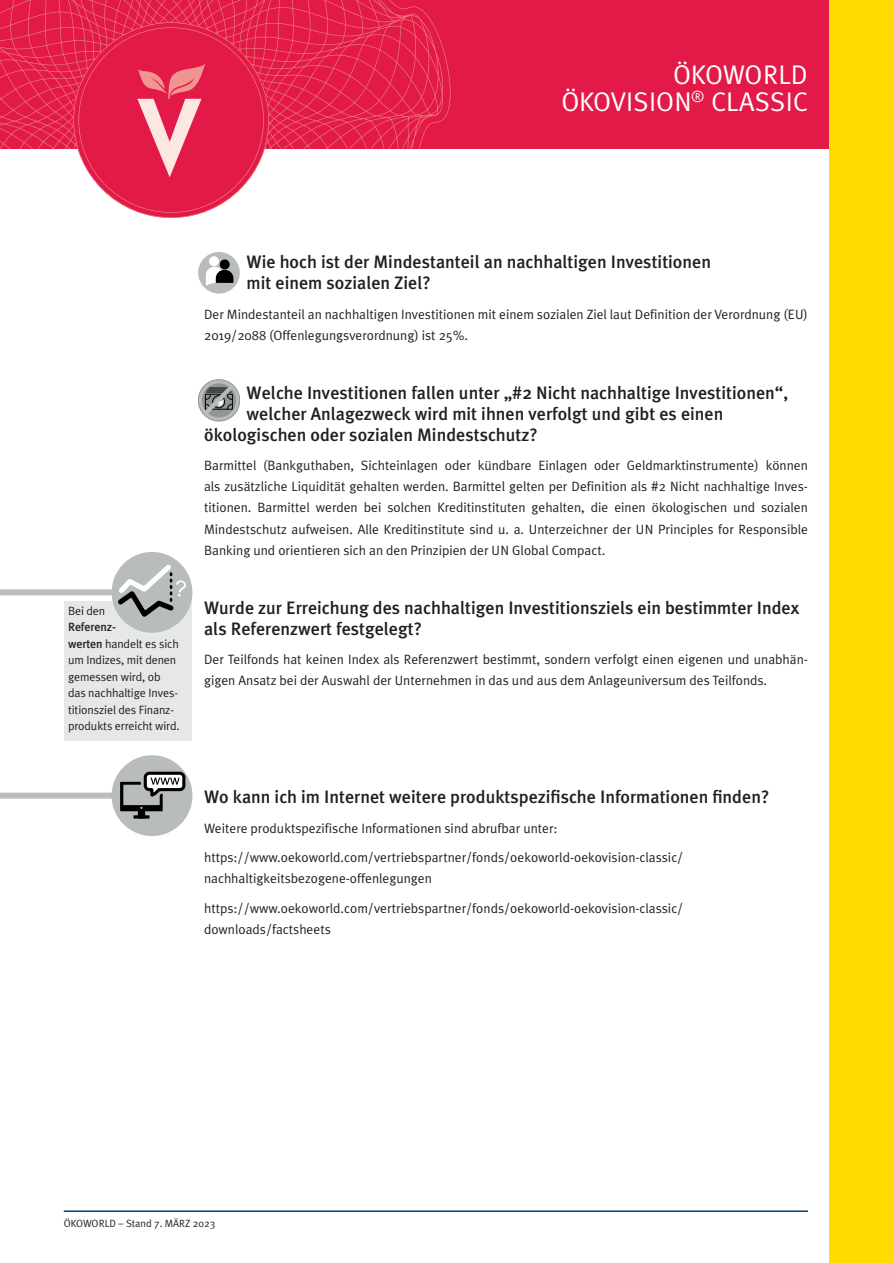
<style>
.page{position:relative;width:893px;height:1263px;background:#fff}
.page>*{position:absolute;margin:0;border:0;box-sizing:border-box;transform-origin:0 0}
.t1{font:27px/27px "Meta Plus Normal";color:#fff;text-align:right}
.t2{font:500 18px/21px "Meta Plus";color:#231f20}
.t3{font:13.5px/21px "Meta Plus Normal";color:#231f20}
.t4{font:12px/16.5px "Meta Plus Normal";letter-spacing:-.01em;color:#231f20}
.t5{font:500 12px "Meta Plus";letter-spacing:-.01em;color:#231f20}
.t6{font:10.5px "Meta Plus Normal";color:#231f20}
.s1{font-family:"Meta Plus";font-weight:500}
</style>
<div class="page">
<div style="left:0;top:0;width:893px;height:149px;background:#e31a47"></div>
<div style="left:829px;top:0;width:64px;height:1263px;background:#ffdc01"></div>
<hr style="left:64px;top:1210px;width:744px;height:2px;background:#014575">
<svg style="left:0;top:0;width:451px;height:218px"></svg>
<div style="left:64px;top:602px;width:127px;height:139px;background:#e6e7e9"></div>
<div style="left:0;top:589px;width:122px;height:6px;background:#bcbdc0"></div>
<div style="left:112px;top:552px;width:80px;height:81px;background:#b9bcbc;border-radius:50%"></div>
<svg style="left:113px;top:560px;width:73px;height:58px"></svg>
<div style="left:0;top:793px;width:122px;height:6px;background:#bcbdc0"></div>
<div style="left:112px;top:755px;width:80px;height:81px;background:#b9bcbc;border-radius:50%"></div>
<svg style="left:120px;top:782px;width:43px;height:29px"></svg>
<div style="left:123px;top:785px;width:37px;height:20px;background:#b9bcbc"></div>
<div style="left:138px;top:810px;width:7px;height:8px;background:#000001"></div>
<hr style="left:133px;top:815px;width:17px;height:3px;background:#000001">
<svg style="left:139px;top:770px;width:49px;height:39px"></svg>
<div style="left:198px;top:252px;width:42px;height:42px;background:#b9bcbc;border-radius:50%"></div>
<div style="left:209px;top:256px;width:10px;height:10px;background:#fff;border-radius:50%"></div>
<div style="left:220px;top:259px;width:10px;height:10px;background:#000001;border-radius:50%"></div>
<svg style="left:206px;top:267px;width:27px;height:19px"></svg>
<svg style="left:198px;top:380px;width:42px;height:41px"></svg>
<div style="left:198px;top:379px;width:42px;height:42px;border:1px solid #929595;border-radius:50%"></div>
<div style="left:202px;top:383px;width:34px;height:34px;background:#929595;border-radius:50%"></div>
<svg style="left:204px;top:385px;width:29px;height:30px"></svg>
<h1 class="t1" style="left:561px;top:60px;width:248px">ÖKOWORLD<br>ÖKOVISION<sup>®</sup> CLASSIC</h1>
<h2 class="t2" style="left:247px;top:252px;width:466px">Wie hoch ist der Mindestanteil an nachhaltigen Investitionen mit einem sozialen Ziel?</h2>
<p class="t3" style="left:204px;top:304px;width:605px">Der Mindestanteil an nachhaltigen Investitionen mit einem sozialen Ziel laut Definition der Verordnung (EU)<br>2019/2088 (Offenlegungsverordnung) ist 25%.</p>
<p class="t4" style="left:68px;top:602px;width:39px">Bei den</p>
<p class="t5" style="left:68px;top:620px;width:49px">Referenz-</p>
<p class="t4" style="left:68px;top:635px;width:113px"><span class="s1">werten</span> handelt es sich um Indizes, mit denen gemessen wird, ob das nachhaltige Inves&shy;titionsziel des Finanz&shy;produkts erreicht wird.</p>
<h2 class="t2" style="left:247px;top:382px;width:543px">Welche Investitionen fallen unter „#2 Nicht nachhaltige Investitionen“,</h2>
<h2 class="t2" style="left:247px;top:403px;width:478px">welcher Anlagezweck wird mit ihnen verfolgt und gibt es einen</h2>
<h2 class="t2" style="left:204px;top:424px;width:335px">ökologischen oder sozialen Mindestschutz?</h2>
<p class="t3" style="left:204px;top:455px;width:605px;text-align:justify">Barmittel (Bankguthaben, Sichteinlagen oder kündbare Einlagen oder Geldmarktinstrumente) können als zusätzliche Liquidität gehalten werden. Barmittel gelten per Definition als #2 Nicht nachhaltige Inves&shy;titionen. Barmittel werden bei solchen Kreditinstituten gehalten, die einen ökologischen und sozialen Mindestschutz aufweisen. Alle Kreditinstitute sind u. a. Unterzeichner der UN Principles for Responsible Banking und orientieren sich an den Prinzipien der UN Global Compact.</p>
<h2 class="t2" style="left:204px;top:597px;width:597px">Wurde zur Erreichung des nachhaltigen Investitionsziels ein bestimmter Index als Referenzwert festgelegt?</h2>
<p class="t3" style="left:204px;top:649px;width:605px">Der Teilfonds hat keinen Index als Referenzwert bestimmt, sondern verfolgt einen eigenen und unabhän&shy;gigen Ansatz bei der Auswahl der Unternehmen in das und aus dem Anlageuniversum des Teilfonds.</p>
<h2 class="t2" style="left:204px;top:786px;width:567px">Wo kann ich im Internet weitere produktspezifische Informationen finden?</h2>
<p class="t3" style="left:204px;top:813px;width:481px;line-height:29.5px">Weitere produktspezifische Informationen sind abrufbar unter: https://www.oekoworld.com/vertriebspartner/fonds/oekoworld-oekovision-classic/</p>
<p class="t3" style="left:204px;top:863px;width:481px;line-height:29.5px">nachhaltigkeitsbezogene-offenlegungen https://www.oekoworld.com/vertriebspartner/fonds/oekoworld-oekovision-classic/</p>
<p class="t3" style="left:204px;top:918px;width:128px">downloads/factsheets</p>
<p class="t6" style="left:64px;top:1217px;width:153px">ÖKOWORLD – Stand 7. MÄRZ 2023</p>
</div>
